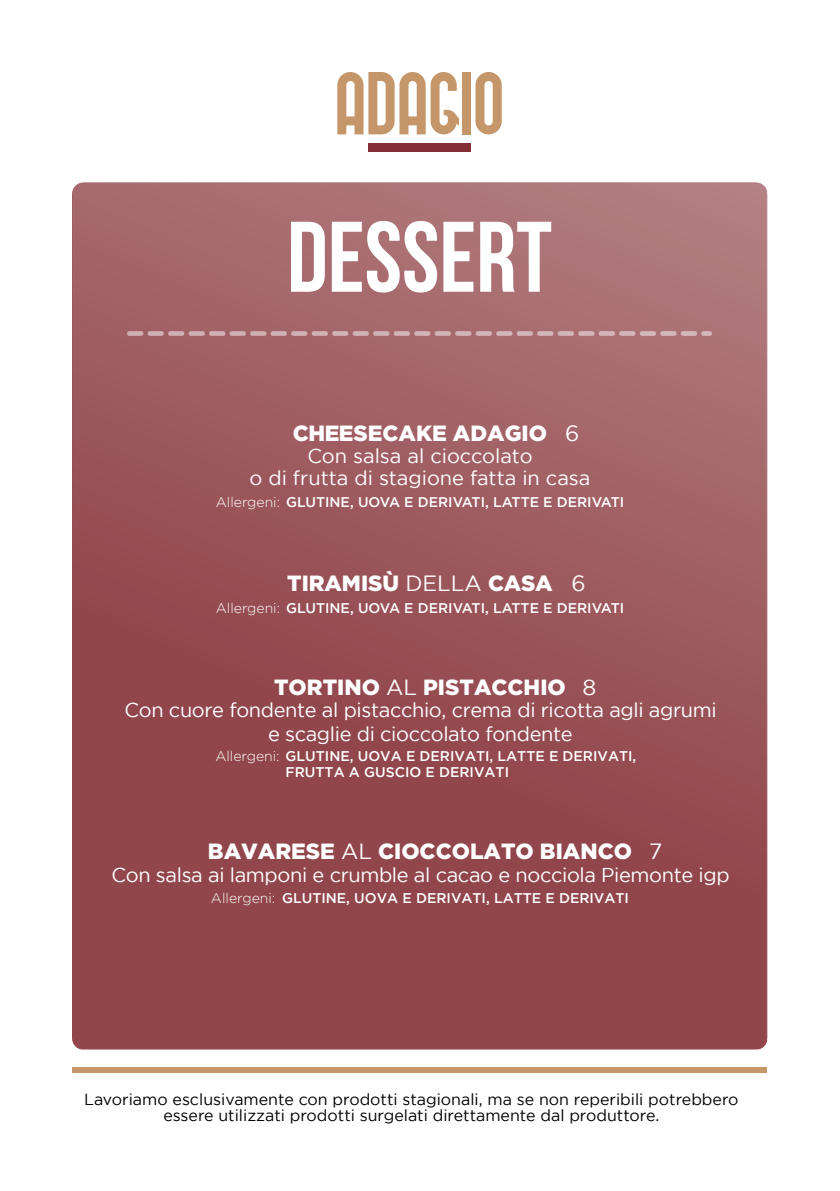
<style>
.page{position:relative;width:840px;height:1191px;background:#fff}
.page>*{position:absolute;margin:0;border:0;box-sizing:border-box;transform-origin:0 0}
.t1{font:700 100px "Bebas Neue";color:#fff}
.t2{font:900 22px "Gotham";color:#fff}
.t3{font:22px "Gotham";color:#fff}
.t4{font:20px/24px "Gotham";letter-spacing:-.02em;color:#fff;text-align:center}
.t5{font:20px/22px "Gotham";color:#fff;text-align:center}
.t6{font:16px/16px "Gotham";color:#000;text-align:center}
.t7{font:500 14px/16.8px "Gotham";color:#fff}
.s1{font-weight:300}
.s2{font-weight:400}
</style>
<div class="page">
<svg style="left:476px;top:72px;width:26px;height:62px"></svg>
<div style="left:462px;top:72px;width:9px;height:62px;background:#c49669"></div>
<svg style="left:337px;top:72px;width:122px;height:63px"></svg>
<div style="left:368px;top:143px;width:103px;height:9px;background:#842f35"></div>
<img style="left:72px;top:182px;width:696px;height:867px">
<img style="left:127px;top:332px;width:585px;height:4px">
<div style="left:73px;top:1067px;width:694px;height:5px;background:#c49669"></div>
<h1 class="t1" style="left:287px;top:202px;width:266px">DESSERT</h1>
<h2 class="t2" style="left:293px;top:421px;width:256px">CHEESECAKE ADAGIO</h2>
<h2 class="t3" style="left:565px;top:421px;width:16px">6</h2>
<h3 class="t5" style="left:250px;top:445px;width:342px">Con salsa al cioccolato<br>o di frutta di stagione fatta in casa</h3>
<p class="t7" style="left:216px;top:494px;width:410px"><span class="s1">Allergeni:</span> GLUTINE, UOVA E DERIVATI, LATTE E DERIVATI</p>
<h2 class="t2" style="left:287px;top:570px;width:300px">TIRAMISÙ <span class="s2">DELLA</span> CASA <span class="s2">6</span></h2>
<p class="t7" style="left:216px;top:599px;width:410px"><span class="s1">Allergeni:</span> GLUTINE, UOVA E DERIVATI, LATTE E DERIVATI</p>
<h2 class="t2" style="left:274px;top:674px;width:324px">TORTINO <span class="s2">AL</span> PISTACCHIO <span class="s2">8</span></h2>
<h3 class="t4" style="left:124px;top:697px;width:594px">Con cuore fondente al pistacchio, crema di ricotta agli agrumi e scaglie di cioccolato fondente</h3>
<p class="t7" style="left:286px;top:747px;width:352px;text-indent:-70px"><span class="s1">Allergeni:</span> GLUTINE, UOVA E DERIVATI, LATTE E DERIVATI,<br>FRUTTA A GUSCIO E DERIVATI</p>
<h2 class="t2" style="left:208px;top:839px;width:456px">BAVARESE <span class="s2">AL</span> CIOCCOLATO BIANCO <span class="s2">7</span></h2>
<p class="t7" style="left:211px;top:890px;width:420px"><span class="s1">Allergeni:</span> GLUTINE, UOVA E DERIVATI, LATTE E DERIVATI</p>
<h3 class="t4" style="left:111px;top:863px;width:620px">Con salsa ai lamponi e crumble al cacao e nocciola Piemonte igp</h3>
<p class="t6" style="left:84px;top:1091px;width:656px">Lavoriamo esclusivamente con prodotti stagionali, ma se non reperibili potrebbero essere utilizzati prodotti surgelati direttamente dal produttore.</p>
</div>
